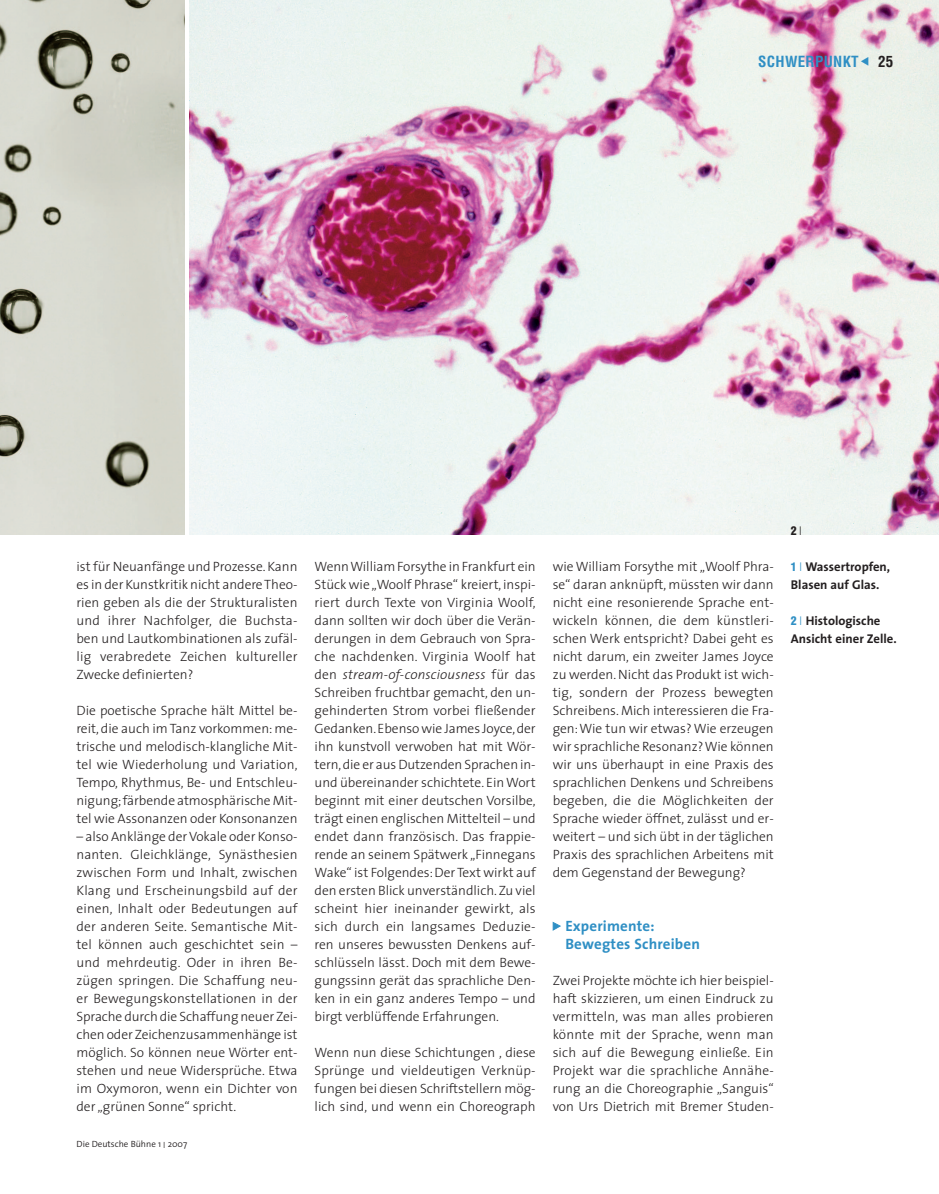
<style>
.page{position:relative;width:939px;height:1194px;background:#fff}
.page>*{position:absolute;margin:0;border:0;box-sizing:border-box;transform-origin:0 0}
.t1{font:700 15px/18px "The Sans";letter-spacing:.01em;color:#2f8fc4}
.t2{font:700 condensed 15px "Helvetica";letter-spacing:.02em;color:#2f8fc4}
.t3{font:700 condensed 15px "Helvetica";color:#231f20}
.t4{font:300 13.5px/18px "The Sans";color:#231f20;text-align:justify}
.t5{font:700 12.75px/18px "The Sans";color:#231f20}
.t6{font:900 condensed 11.7px "Helvetica";color:#231f20}
.t7{font:300 9px "The Sans";color:#231f20}
.s1{font-style:inherit}
.s2{font-style:italic}
.s3{font-family:"The Sans";font-weight:200;font-stretch:normal;font-size:12.75px}
.s4{font-family:"Helvetica";font-weight:900;font-stretch:condensed;font-size:11.7px;color:#2f8fc4}
.s5{font-weight:200;color:#2f8fc4}
</style>
<div class="page">
<img style="left:0;top:0;width:185px;height:535px">
<img style="left:189px;top:0;width:750px;height:535px">
<svg style="left:553px;top:922px;width:8px;height:9px"></svg>
<svg style="left:861px;top:57px;width:7px;height:9px"></svg>
<p class="t2" style="left:758px;top:56px;width:102px">SCHWERPUNKT</p>
<p class="t3" style="left:878px;top:56px;width:16px">25</p>
<p class="t4" style="left:76px;top:559px;width:223px">ist für Neuanfänge und Prozesse. Kann es in der Kunstkritik nicht andere Theo&shy;rien geben als die der Strukturalisten und ihrer Nachfolger, die Buchsta&shy;ben und Lautkombinationen als zufäl&shy;lig verabredete Zeichen kultureller Zwecke definierten?</p>
<p class="t4" style="left:76px;top:703px;width:223px">Die poetische Sprache hält Mittel be&shy;reit, die auch im Tanz vorkommen: me&shy;trische und melodisch-klangliche Mit&shy;tel wie Wiederholung und Variation, Tempo, Rhythmus, Be- und Entschleu&shy;nigung;färbende atmosphärische Mit&shy;tel wie Assonanzen oder Konsonanzen</p>
<p class="t4" style="left:76px;top:829px;width:223px">– also Anklänge der Vokale oder Konso&shy;nanten. Gleichklänge, Synästhesien zwischen Form und Inhalt, zwischen Klang und Erscheinungsbild auf der einen, Inhalt oder Bedeutungen auf der anderen Seite. Semantische Mit&shy;tel können auch geschichtet sein – und mehrdeutig. Oder in ihren Be&shy;zügen springen. Die Schaffung neu&shy;er Bewegungskonstellationen in der Sprache durch die Schaffung neuer Zei&shy;chen oder Zeichenzusammenhänge ist möglich. So können neue Wörter ent&shy;stehen und neue Widersprüche. Etwa im Oxymoron, wenn ein Dichter von der „grünen Sonne“ spricht.</p>
<p class="t7" style="left:77px;top:1141px;width:112px">Die Deutsche Bühne 1 <span class="s1">I</span> 2007</p>
<p class="t4" style="left:315px;top:559px;width:223px">Wenn William Forsythe in Frankfurt ein Stück wie „Woolf Phrase“ kreiert, inspi&shy;riert durch Texte von Virginia Woolf, dann sollten wir doch über die Verän&shy;derungen in dem Gebrauch von Spra&shy;che nachdenken. Virginia Woolf hat den <span class="s2">stream-of-consciousness</span> für das Schreiben fruchtbar gemacht, den un&shy;gehinderten Strom vorbei fließender Gedanken.Ebenso wie James Joyce,der ihn kunstvoll verwoben hat mit Wör&shy;tern,die er aus Dutzenden Sprachen in&shy;und übereinander schichtete. Ein Wort beginnt mit einer deutschen Vorsilbe, trägt einen englischen Mittelteil – und endet dann französisch. Das frappie&shy;rende an seinem Spätwerk „Finnegans Wake“ ist Folgendes:Der Text wirkt auf den ersten Blick unverständlich. Zu viel scheint hier ineinander gewirkt, als sich durch ein langsames Deduzie&shy;ren unseres bewussten Denkens auf&shy;schlüsseln lässt. Doch mit dem Bewe&shy;gungssinn gerät das sprachliche Den&shy;ken in ein ganz anderes Tempo – und birgt verblüffende Erfahrungen.</p>
<p class="t4" style="left:315px;top:1045px;width:223px">Wenn nun diese Schichtungen , diese Sprünge und vieldeutigen Verknüp&shy;fungen bei diesen Schriftstellern mög&shy;lich sind, und wenn ein Choreograph</p>
<p class="t4" style="left:553px;top:559px;width:223px">wie William Forsythe mit „Woolf Phra&shy;se“ daran anknüpft, müssten wir dann nicht eine resonierende Sprache ent&shy;wickeln können, die dem künstleri&shy;schen Werk entspricht? Dabei geht es nicht darum, ein zweiter James Joyce zu werden. Nicht das Produkt ist wich&shy;tig, sondern der Prozess bewegten Schreibens. Mich interessieren die Fra&shy;gen: Wie tun wir etwas? Wie erzeugen wir sprachliche Resonanz? Wie können wir uns überhaupt in eine Praxis des sprachlichen Denkens und Schreibens begeben, die die Möglichkeiten der Sprache wieder öffnet, zulässt und er&shy;weitert – und sich übt in der täglichen Praxis des sprachlichen Arbeitens mit dem Gegenstand der Bewegung?</p>
<p class="t1" style="left:565px;top:918px;width:136px">Experimente:<br>Bewegtes Schreiben</p>
<p class="t4" style="left:553px;top:973px;width:223px">Zwei Projekte möchte ich hier beispiel&shy;haft skizzieren, um einen Eindruck zu vermitteln, was man alles probieren könnte mit der Sprache, wenn man sich auf die Bewegung einließe. Ein Projekt war die sprachliche Annähe&shy;rung an die Choreographie „Sanguis“ von Urs Dietrich mit Bremer Studen-</p>
<p class="t6" style="left:791px;top:526px;width:13px">2<span class="s3">I</span></p>
<p class="t5" style="left:791px;top:559px;width:101px"><span class="s4">1</span> <span class="s5">I</span> Wassertropfen,<br>Blasen auf Glas.</p>
<p class="t5" style="left:791px;top:613px;width:107px"><span class="s4">2</span> <span class="s5">I</span> Histologische<br>Ansicht einer Zelle.</p>
</div>
